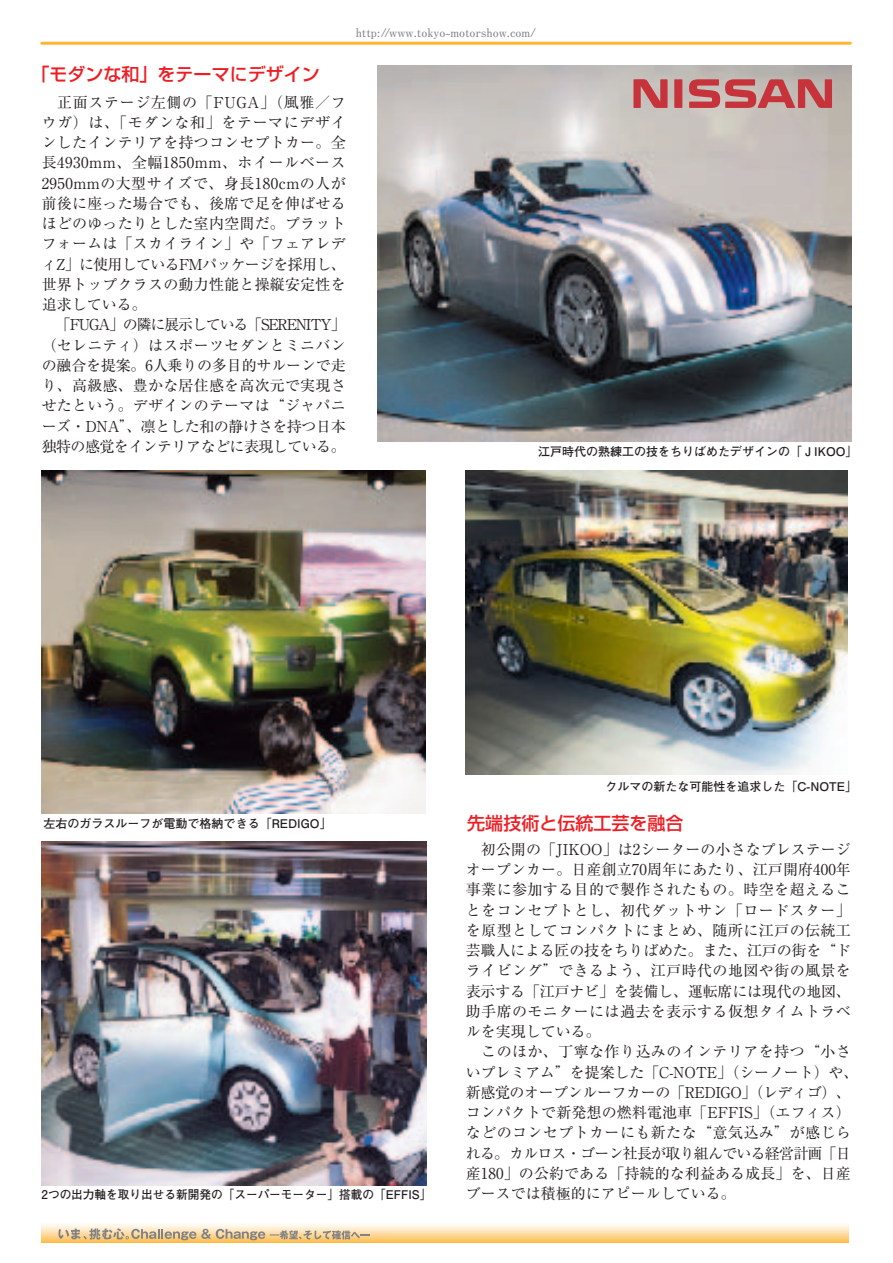
<style>
.page{position:relative;width:893px;height:1263px;background:#fff}
.page>*{position:absolute;margin:0;border:0;box-sizing:border-box;transform-origin:0 0}
.t1{font:500 18px "Shin Go Pro";color:#ee1d23}
.t2{font:15px/20.2px "Ryumin Pro";color:#231f20;text-align:justify}
.t3{font:700 12px "Futo Go B101 Pro";color:#231f20}
.t4{font:700 12px "Futo Min A101 Pro";color:#808285}
</style>
<div class="page">
<svg style="left:42px;top:1224px;width:806px;height:19px;background:#fddca4"></svg>
<hr style="left:42px;top:42px;width:808px;height:3px;background:#fdb735">
<svg style="left:58px;top:1228px;width:312px;height:12px;background:#d5bf9a"></svg>
<img style="left:42px;top:842px;width:384px;height:343px">
<img style="left:41px;top:470px;width:385px;height:344px">
<img style="left:465px;top:470px;width:382px;height:305px">
<img style="left:378px;top:66px;width:473px;height:376px">
<div style="left:674px;top:79px;width:8px;height:29px;background:#c7333a"></div>
<svg style="left:689px;top:79px;width:143px;height:29px;background:#c56b6c"></svg>
<svg style="left:633px;top:79px;width:34px;height:29px"></svg>
<p class="t4" style="left:356px;top:23px;width:182px">http://www.tokyo-motorshow.com/</p>
<p class="t1" style="left:32px;top:59px;width:290px">「モダンな和」をテーマにデザイン</p>
<p class="t2" style="left:42px;top:91px;width:305px;text-indent:16px">正面ステージ左側の「FUGA」（風雅／フウガ）は、「モダンな和」をテーマにデザインしたインテリアを持つコンセプトカー。全長4930mm、全幅1850mm、ホイールベース2950mmの大型サイズで、身長180cmの人が前後に座った場合でも、後席で足を伸ばせるほどのゆったりとした室内空間だ。プラットフォームは「スカイライン」や「フェアレディZ」に使用しているFMパッケージを採用し、世界トップクラスの動力性能と操縦安定性を追求している。</p>
<p class="t2" style="left:42px;top:314px;width:305px;text-indent:14px">「FUGA」の隣に展示している「SERENITY」（セレニティ）はスポーツセダンとミニバンの融合を提案。6人乗りの多目的サルーンで走り、高級感、豊かな居住感を高次元で実現させたという。デザインのテーマは“ジャパニーズ・DNA”、凛とした和の静けさを持つ日本独特の感覚をインテリアなどに表現している。</p>
<p class="t3" style="left:538px;top:442px;width:321px">江戸時代の熟練工の技をちりばめたデザインの「ＪIKOO」</p>
<p class="t3" style="left:44px;top:814px;width:289px">左右のガラスルーフが電動で格納できる「REDIGO」</p>
<p class="t3" style="left:605px;top:777px;width:253px">クルマの新たな可能性を追求した「C-NOTE」</p>
<p class="t1" style="left:467px;top:808px;width:217px">先端技術と伝統工芸を融合</p>
<p class="t3" style="left:42px;top:1185px;width:391px">2つの出力軸を取り出せる新開発の「スーパーモーター」搭載の「EFFIS」</p>
<p class="t2" style="left:466px;top:838px;width:386px;text-indent:15px">初公開の「JIKOO」は2シーターの小さなプレステージオープンカー。日産創立70周年にあたり、江戸開府400年事業に参加する目的で製作されたもの。時空を超えることをコンセプトとし、初代ダットサン「ロードスター」を原型としてコンパクトにまとめ、随所に江戸の伝統工芸職人による匠の技をちりばめた。また、江戸の街を“ドライビング”できるよう、江戸時代の地図や街の風景を表示する「江戸ナビ」を装備し、運転席には現代の地図、助手席のモニターには過去を表示する仮想タイムトラベルを実現している。</p>
<p class="t2" style="left:466px;top:1041px;width:386px;text-indent:15px">このほか、丁寧な作り込みのインテリアを持つ“小さいプレミアム”を提案した「C-NOTE」（シーノート）や､新感覚のオープンルーフカーの「REDIGO」（レディゴ）、コンパクトで新発想の燃料電池車「EFFIS」（エフィス）などのコンセプトカーにも新たな“意気込み”が感じられる。カルロス・ゴーン社長が取り組んでいる経営計画「日産180」の公約である「持続的な利益ある成長」を、日産ブースでは積極的にアピールしている。</p>
</div>
